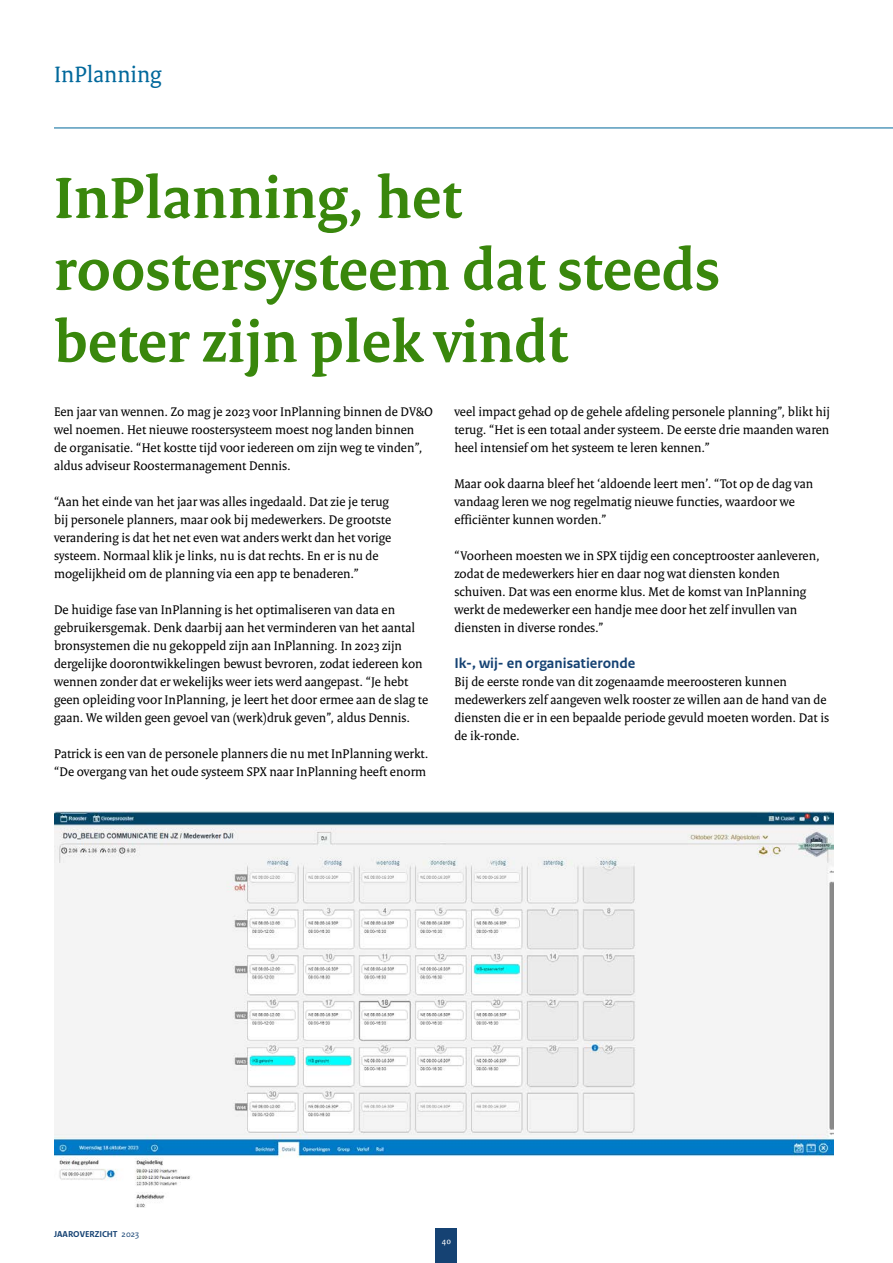
<style>
.page{position:relative;width:893px;height:1263px;background:#fff}
.page>*{position:absolute;margin:0;border:0;box-sizing:border-box;transform-origin:0 0}
.t1{font:700 61.5px/72px "Rijksoverheid Serif";color:#39870c}
.t2{font:24px "Rijksoverheid Serif";color:#01689b}
.t3{font:700 15px "Rijksoverheid Sans Text";color:#154273}
.t4{font:13.5px/18px "Rijksoverheid Serif";color:#000}
.t5{font:700 9px "Rijksoverheid Sans Text";color:#154273}
.t6{font:9px "Rijksoverheid Serif";color:#fff}
.s1{font-weight:400}
</style>
<div class="page">
<hr style="left:54px;top:128px;width:839px;height:1px;background:#01689b">
<div style="left:436px;top:1229px;width:21px;height:34px;background:#154273"></div>
<img style="left:54px;top:811px;width:779px;height:397px">
<h2 class="t2" style="left:54px;top:59px;width:109px">InPlanning</h2>
<h1 class="t1" style="left:54px;top:161px;width:667px">InPlanning, het roostersysteem dat steeds beter zijn plek vindt</h1>
<p class="t4" style="left:54px;top:402px;width:380px">Een jaar van wennen. Zo mag je 2023 voor InPlanning binnen de DV&amp;O wel noemen. Het nieuwe roostersysteem moest nog landen binnen<br>de organisatie. “Het kostte tijd voor iedereen om zijn weg te vinden”, aldus adviseur Roostermanagement Dennis.</p>
<p class="t4" style="left:54px;top:492px;width:339px">“Aan het einde van het jaar was alles ingedaald. Dat zie je terug bij personele planners, maar ook bij medewerkers. De grootste verandering is dat het net even wat anders werkt dan het vorige systeem. Normaal klik je links, nu is dat rechts. En er is nu de mogelijkheid om de planning via een app te benaderen.”</p>
<p class="t4" style="left:54px;top:600px;width:376px">De huidige fase van InPlanning is het optimaliseren van data en gebruikersgemak. Denk daarbij aan het verminderen van het aantal bronsystemen die nu gekoppeld zijn aan InPlanning. In 2023 zijn dergelijke doorontwikkelingen bewust bevroren, zodat iedereen kon wennen zonder dat er wekelijks weer iets werd aangepast. “Je hebt geen opleiding voor InPlanning, je leert het door ermee aan de slag te gaan. We wilden geen gevoel van (werk)druk geven”, aldus Dennis.</p>
<p class="t4" style="left:54px;top:744px;width:376px">Patrick is een van de personele planners die nu met InPlanning werkt. “De overgang van het oude systeem SPX naar InPlanning heeft enorm</p>
<p class="t4" style="left:454px;top:402px;width:377px;text-align:justify">veel impact gehad op de gehele afdeling personele planning”, blikt hij terug. “Het is een totaal ander systeem. De eerste drie maanden waren heel intensief om het systeem te leren kennen.”</p>
<p class="t4" style="left:454px;top:474px;width:360px">Maar ook daarna bleef het ‘aldoende leert men’. “Tot op de dag van vandaag leren we nog regelmatig nieuwe functies, waardoor we efficiënter kunnen worden.”</p>
<p class="t4" style="left:454px;top:546px;width:367px">“Voorheen moesten we in SPX tijdig een conceptrooster aanleveren, zodat de medewerkers hier en daar nog wat diensten konden schuiven. Dat was een enorme klus. Met de komst van InPlanning werkt de medewerker een handje mee door het zelf invullen van diensten in diverse rondes.”</p>
<p class="t3" style="left:454px;top:654px;width:183px">Ik-, wij- en organisatieronde</p>
<p class="t4" style="left:454px;top:672px;width:376px">Bij de eerste ronde van dit zogenaamde meeroosteren kunnen medewerkers zelf aangeven welk rooster ze willen aan de hand van de diensten die er in een bepaalde periode gevuld moeten worden. Dat is de ik-ronde.</p>
<p class="t5" style="left:54px;top:1229px;width:87px">JAAROVERZICHT <span class="s1">2023</span></p>
<p class="t6" style="left:442px;top:1236px;width:11px">40</p>
</div>
